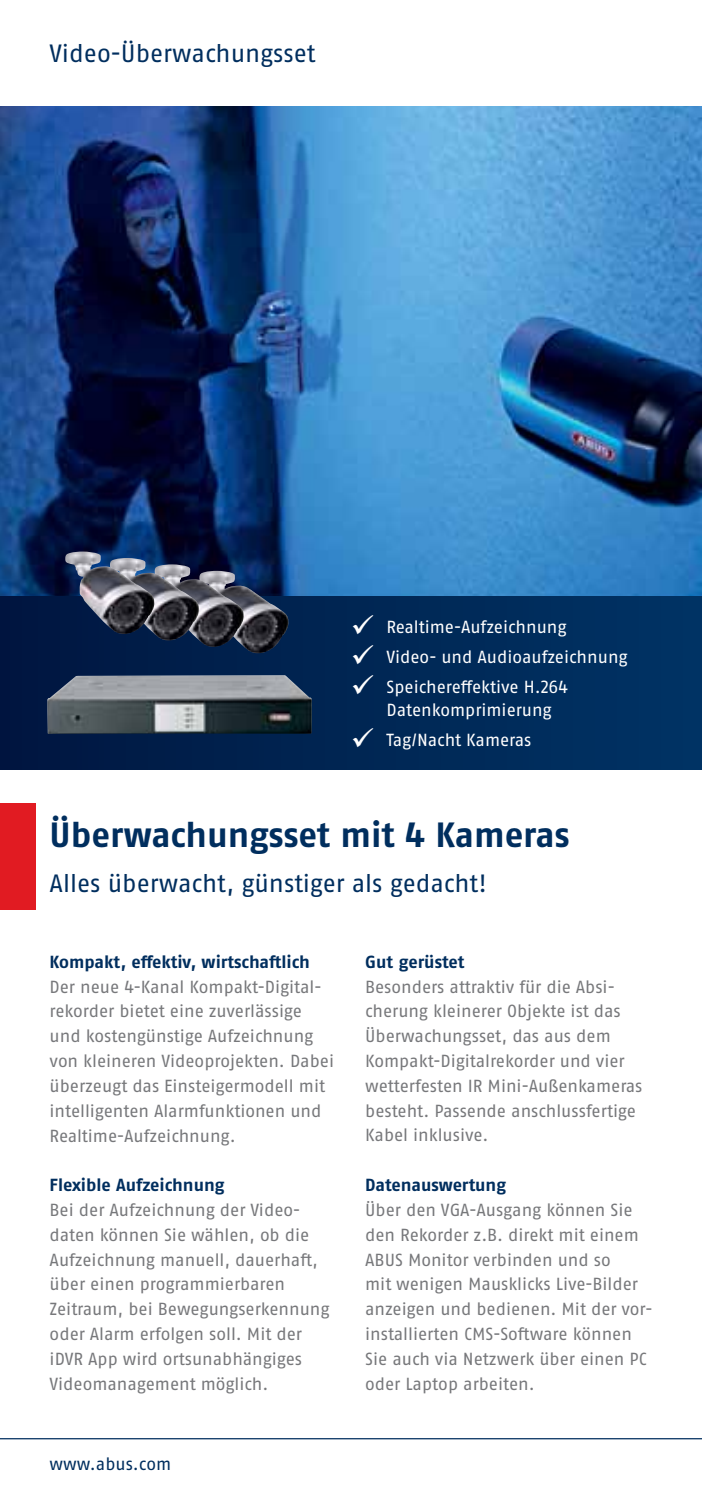
<style>
.page{position:relative;width:702px;height:1489px;background:#fff}
.page>*{position:absolute;margin:0;border:0;box-sizing:border-box;transform-origin:0 0}
.t1{font:700 35px "ABUS Fago Pro";letter-spacing:-.005em;color:#002e5e}
.t2{font:25px "ABUS Fago Pro";letter-spacing:-.005em;color:#002e5e}
.t3{font:17.5px/24.8px "ABUS Fago Pro";letter-spacing:-.005em;color:#77787b}
.t4{font:17.5px/30px "ABUS Fago Pro";letter-spacing:-.005em;color:#fff}
.t5{font:700 17.5px "ABUS Fago Pro";letter-spacing:-.005em;color:#002e5e}
.t6{font:17.5px "ABUS Fago Pro";color:#002e5e}
</style>
<div class="page">
<hr style="left:0;top:1437px;width:702px;height:2px;background:#002e5e">
<div style="left:0;top:595px;width:702px;height:174px;background:linear-gradient(to right,#01163f,#003465)"></div>
<div style="left:0;top:803px;width:35px;height:107px;background:#e11b22"></div>
<hr style="left:701px;top:803px;width:1px;height:107px;background:#e11b22">
<img style="left:0;top:106px;width:702px;height:489px">
<img style="left:47px;top:675px;width:265px;height:58px">
<img style="left:199px;top:571px;width:90px;height:82px">
<img style="left:155px;top:564px;width:89px;height:83px">
<img style="left:110px;top:558px;width:89px;height:82px">
<img style="left:65px;top:551px;width:90px;height:83px">
<svg style="left:353px;top:614px;width:20px;height:20px"></svg>
<svg style="left:353px;top:644px;width:20px;height:20px"></svg>
<svg style="left:353px;top:674px;width:20px;height:20px"></svg>
<svg style="left:353px;top:727px;width:20px;height:20px"></svg>
<h2 class="t2" style="left:50px;top:38px;width:267px">Video-Überwachungsset</h2>
<p class="t4" style="left:386px;top:612px;width:242px">Realtime-Aufzeichnung<br>Video- und Audioaufzeichnung<br>Speichereffektive H.264</p>
<p class="t4" style="left:386px;top:694px;width:167px">Datenkomprimierung<br>Tag/Nacht Kameras</p>
<h1 class="t1" style="left:50px;top:813px;width:521px">Überwachungsset mit 4 Kameras</h1>
<h2 class="t2" style="left:50px;top:868px;width:439px">Alles überwacht, günstiger als gedacht!</h2>
<p class="t5" style="left:50px;top:951px;width:262px">Kompakt, effektiv, wirtschaftlich</p>
<p class="t3" style="left:50px;top:974px;width:286px">Der neue 4-Kanal Kompakt-Digital&shy;rekorder bietet eine zuverlässige und kostengünstige Aufzeichnung von kleineren Videoprojekten. Dabei überzeugt das Einsteigermodell mit intelligenten Alarmfunktionen und Realtime-Aufzeichnung.</p>
<p class="t5" style="left:50px;top:1174px;width:176px">Flexible Aufzeichnung</p>
<p class="t3" style="left:50px;top:1197px;width:281px">Bei der Aufzeichnung der Video&shy;daten können Sie wählen, ob die<br>Aufzeichnung manuell, dauerhaft, über einen programmierbaren<br>Zeitraum, bei Bewegungserkennung oder Alarm erfolgen soll. Mit der iDVR App wird ortsunabhängiges<br>Videomanagement möglich.</p>
<p class="t6" style="left:50px;top:1453px;width:123px">www.abus.com</p>
<p class="t5" style="left:365px;top:951px;width:101px">Gut gerüstet</p>
<p class="t3" style="left:365px;top:974px;width:279px">Besonders attraktiv für die Absi&shy;cherung kleinerer Objekte ist das<br>Überwachungsset, das aus dem<br>Kompakt-Digitalrekorder und vier wetterfesten IR Mini-Außenkameras besteht. Passende anschlussfertige<br>Kabel inklusive.</p>
<p class="t5" style="left:365px;top:1174px;width:142px">Datenauswertung</p>
<p class="t3" style="left:365px;top:1197px;width:289px">Über den VGA-Ausgang können Sie den Rekorder z.B. direkt mit einem<br>ABUS Monitor verbinden und so<br>mit wenigen Mausklicks Live-Bilder anzeigen und bedienen. Mit der vor&shy;installierten CMS-Software können<br>Sie auch via Netzwerk über einen PC oder Laptop arbeiten.</p>
</div>
